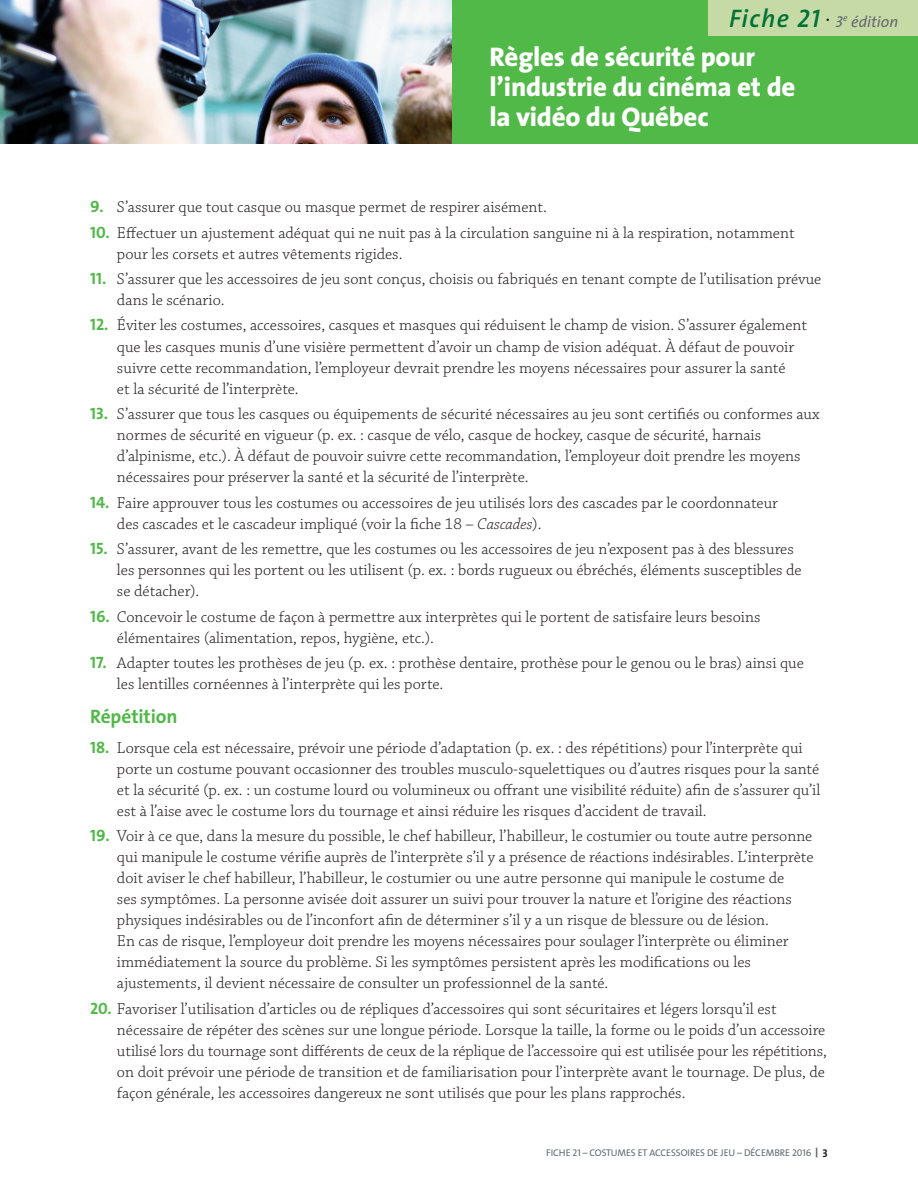
<style>
.page{position:relative;width:918px;height:1188px;background:#fff}
.page>*{position:absolute;margin:0;border:0;box-sizing:border-box;transform-origin:0 0}
.t1{font:800 27px/30px "The Sans";letter-spacing:-.01em;color:#fff}
.t2{font:700 19.5px "The Sans";letter-spacing:-.005em;color:#51b948}
.t3{font:300 16.5px/21px "Chaparral Pro";color:#231f20}
.t4{font:italic 15.75px "The Sans";color:#64696d}
.t5{font:9.75px "The Sans Caps";letter-spacing:-.01em;color:#64696d}
.s1{font-weight:600;font-size:25.5px;color:#007236}
.s2{font-family:"The Sans Semi Bold Caps";font-size:25.5px;color:#007236}
.s3{font-family:"The Sans Caps"}
.s4{font-family:"The Sans Bold Caps";font-weight:400;color:#51b948}
.s5{font-style:italic}
.s6{font-family:"The Sans Bold Caps";font-size:11.25px;color:#231f20}
</style>
<div class="page">
<div style="left:451px;top:0;width:467px;height:144px;background:#51b948"></div>
<img style="left:0;top:0;width:452px;height:144px">
<div style="left:708px;top:0;width:210px;height:36px;background:#c6daa6"></div>
<p class="t4" style="left:729px;top:9px;width:171px"><span class="s1">Fiche</span> <span class="s2">21</span> <span class="s3">3</span><sup>e</sup> édition</p>
<h1 class="t1" style="left:490px;top:41px;width:308px">Règles de sécurité pour l’industrie du cinéma et de la vidéo du Québec</h1>
<p class="t3" style="left:90px;top:197px;width:458px"><span class="s4">9.</span> S’assurer que tout casque ou masque permet de respirer aisément.</p>
<p class="t3" style="left:117px;top:223px;width:679px;text-indent:-27px"><span class="s4">10.</span> Effectuer un ajustement adéquat qui ne nuit pas à la circulation sanguine ni à la respiration, notamment pour les corsets et autres vêtements rigides.</p>
<p class="t3" style="left:117px;top:269px;width:706px;text-indent:-27px"><span class="s4">11.</span> S’assurer que les accessoires de jeu sont conçus, choisis ou fabriqués en tenant compte de l’utilisation prévue dans le scénario.</p>
<p class="t3" style="left:117px;top:316px;width:692px;text-indent:-27px"><span class="s4">12.</span> Éviter les costumes, accessoires, casques et masques qui réduisent le champ de vision. S’assurer également que les casques munis d’une visière permettent d’avoir un champ de vision adéquat. À défaut de pouvoir suivre cette recommandation, l’employeur devrait prendre les moyens nécessaires pour assurer la santé<br>et la sécurité de l’interprète.</p>
<p class="t3" style="left:117px;top:404px;width:704px;text-indent:-27px"><span class="s4">13.</span> S’assurer que tous les casques ou équipements de sécurité nécessaires au jeu sont certifiés ou conformes aux normes de sécurité en vigueur (p. ex. : casque de vélo, casque de hockey, casque de sécurité, harnais d’alpinisme, etc.). À défaut de pouvoir suivre cette recommandation, l’employeur doit prendre les moyens nécessaires pour préserver la santé et la sécurité de l’interprète.</p>
<p class="t3" style="left:117px;top:493px;width:663px;text-indent:-27px"><span class="s4">14.</span> Faire approuver tous les costumes ou accessoires de jeu utilisés lors des cascades par le coordonnateur des cascades et le cascadeur impliqué (voir la fiche 18 – <span class="s5">Cascades</span>).</p>
<p class="t3" style="left:117px;top:539px;width:686px;text-indent:-27px"><span class="s4">15.</span> S’assurer, avant de les remettre, que les costumes ou les accessoires de jeu n’exposent pas à des blessures les personnes qui les portent ou les utilisent (p. ex. : bords rugueux ou ébréchés, éléments susceptibles de se détacher).</p>
<p class="t3" style="left:117px;top:607px;width:645px;text-indent:-27px"><span class="s4">16.</span> Concevoir le costume de façon à permettre aux interprètes qui le portent de satisfaire leurs besoins élémentaires (alimentation, repos, hygiène, etc.).</p>
<p class="t3" style="left:117px;top:653px;width:688px;text-indent:-27px"><span class="s4">17.</span> Adapter toutes les prothèses de jeu (p. ex. : prothèse dentaire, prothèse pour le genou ou le bras) ainsi que les lentilles cornéennes à l’interprète qui les porte.</p>
<p class="t2" style="left:90px;top:700px;width:89px">Répétition</p>
<p class="t3" style="left:117px;top:738px;width:705px;text-indent:-27px"><span class="s4">18.</span> Lorsque cela est nécessaire, prévoir une période d’adaptation (p. ex. : des répétitions) pour l’interprète qui porte un costume pouvant occasionner des troubles musculo-squelettiques ou d’autres risques pour la santé et la sécurité (p. ex. : un costume lourd ou volumineux ou offrant une visibilité réduite) afin de s’assurer qu’il est à l’aise avec le costume lors du tournage et ainsi réduire les risques d’accident de travail.</p>
<p class="t3" style="left:117px;top:826px;width:698px;text-indent:-27px"><span class="s4">19.</span> Voir à ce que, dans la mesure du possible, le chef habilleur, l’habilleur, le costumier ou toute autre personne qui manipule le costume vérifie auprès de l’interprète s’il y a présence de réactions indésirables. L’interprète doit aviser le chef habilleur, l’habilleur, le costumier ou une autre personne qui manipule le costume de<br>ses symptômes. La personne avisée doit assurer un suivi pour trouver la nature et l’origine des réactions physiques indésirables ou de l’inconfort afin de déterminer s’il y a un risque de blessure ou de lésion.<br>En cas de risque, l’employeur doit prendre les moyens nécessaires pour soulager l’interprète ou éliminer immédiatement la source du problème. Si les symptômes persistent après les modifications ou les ajustements, il devient nécessaire de consulter un professionnel de la santé.</p>
<p class="t3" style="left:117px;top:999px;width:712px;text-indent:-27px"><span class="s4">20.</span> Favoriser l’utilisation d’articles ou de répliques d’accessoires qui sont sécuritaires et légers lorsqu’il est nécessaire de répéter des scènes sur une longue période. Lorsque la taille, la forme ou le poids d’un accessoire utilisé lors du tournage sont différents de ceux de la réplique de l’accessoire qui est utilisée pour les répétitions, on doit prévoir une période de transition et de familiarisation pour l’interprète avant le tournage. De plus, de façon générale, les accessoires dangereux ne sont utilisés que pour les plans rapprochés.</p>
<p class="t5" style="left:546px;top:1145px;width:283px">FICHE 21 – COSTUMES ET ACCESSOIRES DE JEU – DÉCEMBRE 2016 <sup>|</sup> <span class="s6">3</span></p>
</div>
